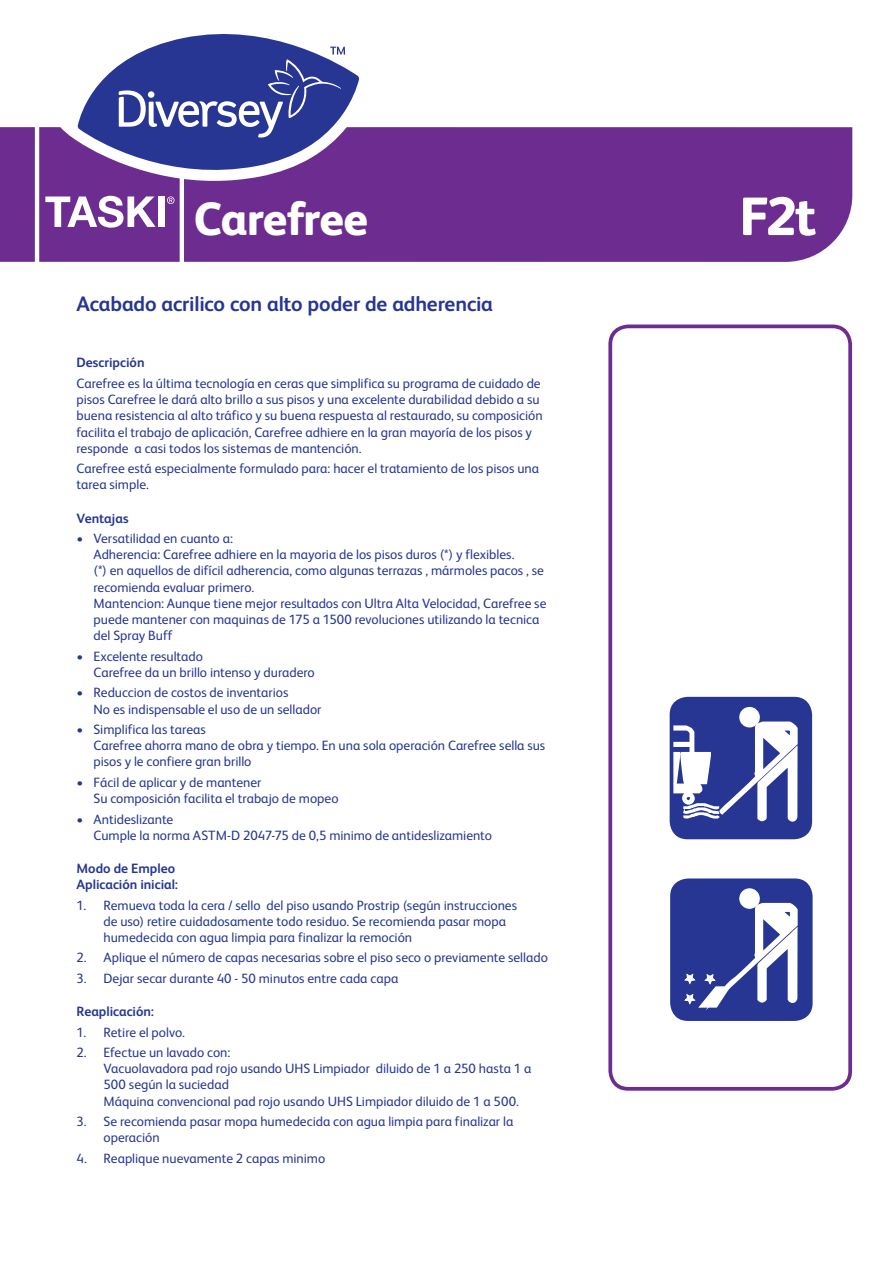
<style>
.page{position:relative;width:893px;height:1263px;background:#fff}
.page>*{position:absolute;margin:0;border:0;box-sizing:border-box;transform-origin:0 0}
.t1{font:800 54px "FS Albert Pro";color:#fff}
.t2{font:800 46.5px "FS Albert Pro";letter-spacing:-.02em;color:#fff}
.Mainhead_Descriptor{font:700 21px "FS Albert Pro";letter-spacing:-.01em;color:#263692}
.Maintext{font:13.5px/16.2px "FS Albert Pro";color:#263692}
.Subheads{font:700 13.5px/16.2px "FS Albert Pro";letter-spacing:-.005em;color:#263692}
</style>
<div class="page">
<div style="left:0;top:127px;width:852px;height:135px;background:#6d2c8f"></div>
<svg style="left:608px;top:324px;width:244px;height:767px"></svg>
<svg style="left:684px;top:887px;width:114px;height:128px"></svg>
<svg style="left:673px;top:706px;width:125px;height:127px"></svg>
<svg style="left:359px;top:78px;width:15px;height:103px;fill:#6d2c8f"></svg>
<svg style="left:153px;top:34px;width:206px;height:148px"></svg>
<svg style="left:35px;top:47px;width:310px;height:215px"></svg>
<p class="t2" style="left:194px;top:183px;width:176px">Carefree</p>
<p class="Mainhead_Descriptor" style="left:77px;top:289px;width:418px">Acabado acrilico con alto poder de adherencia</p>
<p class="Subheads" style="left:77px;top:354px;width:70px">Descripción</p>
<p class="Maintext" style="left:77px;top:374px;width:468px">Carefree es la última tecnología en ceras que simplifica su programa de cuidado de pisos Carefree le dará alto brillo a sus pisos y una excelente durabilidad debido a su buena resistencia al alto tráfico y su buena respuesta al restaurado, su composición facilita el trabajo de aplicación, Carefree adhiere en la gran mayoría de los pisos y responde a casi todos los sistemas de mantención.</p>
<p class="Maintext" style="left:77px;top:459px;width:464px">Carefree está especialmente formulado para: hacer el tratamiento de los pisos una tarea simple.</p>
<p class="Subheads" style="left:77px;top:509px;width:54px">Ventajas</p>
<p class="Maintext" style="left:94px;top:529px;width:454px;text-indent:-17px">• Versatilidad en cuanto a:<br>Adherencia: Carefree adhiere en la mayoria de los pisos duros (*) y flexibles.<br>(*) en aquellos de difícil adherencia, como algunas terrazas , mármoles pacos , se recomienda evaluar primero.<br>Mantencion: Aunque tiene mejor resultados con Ultra Alta Velocidad, Carefree se puede mantener con maquinas de 175 a 1500 revoluciones utilizando la tecnica del Spray Buff</p>
<p class="Maintext" style="left:94px;top:647px;width:223px;text-indent:-17px">• Excelente resultado<br>Carefree da un brillo intenso y duradero</p>
<p class="Maintext" style="left:94px;top:684px;width:229px;text-indent:-17px">• Reduccion de costos de inventarios<br>No es indispensable el uso de un sellador</p>
<p class="Maintext" style="left:94px;top:720px;width:453px;text-indent:-17px">• Simplifica las tareas<br>Carefree ahorra mano de obra y tiempo. En una sola operación Carefree sella sus pisos y le confiere gran brillo</p>
<p class="Maintext" style="left:94px;top:773px;width:247px;text-indent:-17px">• Fácil de aplicar y de mantener<br>Su composición facilita el trabajo de mopeo</p>
<p class="Maintext" style="left:94px;top:810px;width:400px;text-indent:-17px">• Antideslizante<br>Cumple la norma ASTM-D 2047-75 de 0,5 minimo de antideslizamiento</p>
<p class="Subheads" style="left:77px;top:859px;width:103px">Modo de Empleo<br>Aplicación inicial:</p>
<p class="Maintext" style="left:104px;top:896px;width:415px;text-indent:-27px">1. Remueva toda la cera / sello del piso usando Prostrip (según instrucciones de uso) retire cuidadosamente todo residuo. Se recomienda pasar mopa humedecida con agua limpia para finalizar la remoción</p>
<p class="Maintext" style="left:77px;top:949px;width:473px">2. Aplique el número de capas necesarias sobre el piso seco o previamente sellado</p>
<p class="Maintext" style="left:77px;top:969px;width:323px">3. Dejar secar durante 40 - 50 minutos entre cada capa</p>
<p class="Subheads" style="left:77px;top:1003px;width:79px">Reaplicación:</p>
<p class="Maintext" style="left:77px;top:1023px;width:110px">1. Retire el polvo.</p>
<p class="Maintext" style="left:104px;top:1043px;width:429px;text-indent:-27px">2. Efectue un lavado con:<br>Vacuolavadora pad rojo usando UHS Limpiador diluido de 1 a 250 hasta 1 a 500 según la suciedad<br>Máquina convencional pad rojo usando UHS Limpiador diluido de 1 a 500.</p>
<p class="Maintext" style="left:104px;top:1112px;width:411px;text-indent:-27px">3. Se recomienda pasar mopa humedecida con agua limpia para finalizar la operación</p>
<p class="Maintext" style="left:77px;top:1149px;width:250px">4. Reaplique nuevamente 2 capas minimo</p>
<p class="t1" style="left:739px;top:174px;width:79px">F2t</p>
</div>
